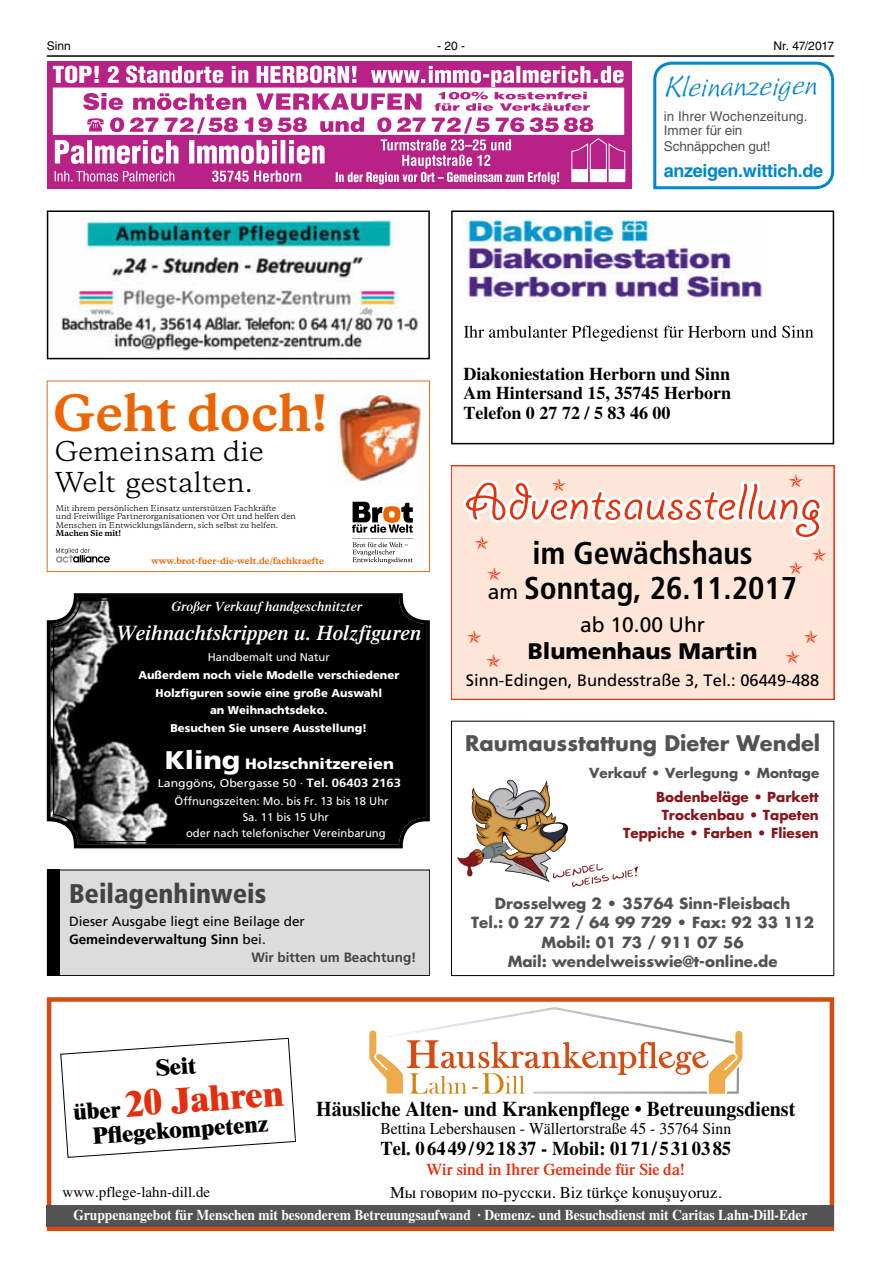
<style>
.page{position:relative;width:881px;height:1263px;background:#fff}
.page>*{position:absolute;margin:0;border:0;box-sizing:border-box;transform-origin:0 0}
.t1{font:57px "Giddyup";color:#e5300d;scale:1.13 1}
.t2{font:700 47.1px "Galaxie Copernicus";color:#ec6502}
.t3{font:800 35.7px "Times LT";color:#e52e0e}
.t4{font:700 condensed 31.5px/35px "Frutiger LT";color:#000;text-align:center}
.t5{font:900 condensed 27px "Frutiger LT";color:#434343}
.t6{font:27px "Linotype Sallwey Script";color:#0087cc}
.t7{font:25.65px/30.9px "Galaxie Copernicus";color:#000}
.t8{font:800 22.95px "Times LT";color:#000}
.t9{font:900 22.5px "Frutiger LT";color:#000}
.t10{font:21.45px "Helvetica Inserat";color:#fff;scale:1.19 1}
.t11{font:700 21px "Times LT";color:#000;scale:.95 1}
.t12{font:italic 600 21px "Times LT";color:#fff}
.t13{font:700 21px "Futura LT";color:#535353}
.t14{font:21px "Frutiger LT";color:#000}
.t15{font:700 19.5px "Times LT";color:#000;scale:.95 1}
.t16{font:700 18px/19.5px "Times LT";color:#000;text-align:justify}
.t17{font:700 18px "Helvetica LT";letter-spacing:-.02em;color:#0087cc}
.t18{font:16.5px "Times LT";color:#000;scale:.95 1}
.t19{font:16.5px "Frutiger LT";color:#000}
.t20{font:16.5px "Times";color:#000}
.t21{font:600 16.5px "Times LT";color:#e52e0e;scale:.95 1}
.t22{font:700 15px/19.5px "Futura LT";color:#535353;text-align:center}
.t23{font:700 15px "Times LT";color:#fff;scale:.9 1}
.t24{font:15px "Times LT";color:#000}
.t25{font:900 15px "Frutiger LT";color:#fff;scale:1.09 1}
.t26{font:700 13.5px/18px "Futura LT";color:#87171c;text-align:right}
.t27{font:13.5px/14.5px "Helvetica LT";color:#535353}
.t28{font:13.5px "Frutiger LT";color:#000}
.t29{font:italic 600 13.5px "Times LT";color:#fff}
.t30{font:700 13.5px "Frutiger LT";color:#000}
.t31{font:700 13.5px "Futura LT";color:#535353}
.t32{font:700 13.5px "Frutiger LT";color:#434343}
.t33{font:12px "Helvetica LT";color:#000}
.t34{font:900 11.25px/17.5px "Frutiger LT";color:#fff;text-align:center}
.t35{font:11.25px/18px "Frutiger LT";color:#fff;text-align:center;scale:1.09 1}
.t36{font:11.25px/15.9px "Frutiger LT";color:#fff;text-align:center}
.t37{font:700 8.4px "Galaxie Copernicus";color:#ec6502}
.t38{font:7.65px/8.4px "Galaxie Copernicus";color:#000}
.t39{font:700 7.65px "Galaxie Copernicus";color:#000}
.s1{font-size:25.5px}
.s2{font-weight:700;font-size:12px}
.s3{font-weight:400}
.s4{font-weight:400;font-stretch:normal;font-size:21px}
.s5{font-size:22.95px;color:#000}
</style>
<div class="page">
<hr style="left:47px;top:55px;width:786px;height:2px;background:#000">
<div style="left:47px;top:997px;width:786px;height:234px;border:4px solid #d74b11"></div>
<img style="left:434px;top:1007px;width:229px;height:21px">
<svg style="left:369px;top:1028px;width:374px;height:66px"></svg>
<div style="left:47px;top:1205px;width:786px;height:22px;background:#535353"></div>
<svg style="left:60px;top:1038px;width:236px;height:120px"></svg>
<div style="left:47px;top:62px;width:584px;height:127px;background:#b82185"></div>
<svg style="left:53px;top:66px;width:572px;height:118px"></svg>
<svg style="left:46px;top:593px;width:384px;height:256px;background:#1c1c1c"></svg>
<div style="left:53px;top:599px;width:370px;height:243px;border:1px solid #000;border-radius:27px"></div>
<img style="left:61px;top:218px;width:358px;height:134px">
<div style="left:47px;top:210px;width:382px;height:149px;border:2px solid #000"></div>
<div style="left:47px;top:870px;width:382px;height:105px;background:#dcdcdc"></div>
<div style="left:47px;top:870px;width:382px;height:106px;border:1px solid #000"></div>
<div style="left:47px;top:870px;width:13px;height:106px;background:#000"></div>
<svg style="left:457px;top:779px;width:181px;height:108px"></svg>
<div style="left:451px;top:721px;width:382px;height:255px;border:1px solid #000"></div>
<div style="left:451px;top:466px;width:382px;height:233px;background:#fde5d8"></div>
<img style="left:463px;top:217px;width:299px;height:85px">
<svg style="left:463px;top:326px;width:350px;height:16px"></svg>
<div style="left:451px;top:210px;width:382px;height:234px;border:2px solid #000"></div>
<svg style="left:352px;top:502px;width:61px;height:62px"></svg>
<svg style="left:56px;top:548px;width:54px;height:14px"></svg>
<img style="left:336px;top:388px;width:88px;height:95px">
<div style="left:47px;top:381px;width:382px;height:191px;border:1px solid #d37321"></div>
<svg style="left:653px;top:61px;width:182px;height:129px"></svg>
<svg style="left:460px;top:465px;width:365px;height:75px"></svg>
<h3 class="t33" style="left:47px;top:41px;width:26px">Sinn</h3>
<h3 class="t33" style="left:437px;top:41px;width:30px">-20-</h3>
<h3 class="t33" style="left:773px;top:41px;width:62px">Nr. 47/2017</h3>
<h3 class="t10" style="left:53px;top:62px;width:42px">TOP!</h3>
<h3 class="t6" style="left:663px;top:71px;width:155px;rotate:-1deg">Kleinanzeigen</h3>
<h3 class="t27" style="left:663px;top:109px;width:145px">in Ihrer Wochenzeitung.<br>Immer für ein</h3>
<h3 class="t27" style="left:663px;top:139px;width:108px">Schnäppchen gut!</h3>
<h3 class="t17" style="left:663px;top:160px;width:161px">anzeigen.wittich.de</h3>
<h2 class="t2" style="left:53px;top:381px;width:276px">Geht doch!</h2>
<h3 class="t7" style="left:55px;top:436px;width:210px">Gemeinsam die<br>Welt gestalten.</h3>
<p class="t38" style="left:56px;top:504px;width:241px">Mit ihrem persönlichen Einsatz unterstützen Fachkräfte<br>und Freiwillige Partnerorganisationen vor Ort und helfen den<br>Menschen in Entwicklungsländern, sich selbst zu helfen.</p>
<p class="t39" style="left:56px;top:528px;width:67px">Machen Sie mit!</p>
<p class="t37" style="left:151px;top:555px;width:174px">www.brot-fuer-die-welt.de/fachkraefte</p>
<h3 class="t29" style="left:171px;top:599px;width:192px">Großer Verkauf handgeschnitzter</h3>
<h3 class="t12" style="left:116px;top:620px;width:307px">Weihnachtskrippen u. Holzfiguren</h3>
<h3 class="t36" style="left:208px;top:649px;width:123px">Handbemalt und Natur</h3>
<h3 class="t34" style="left:138px;top:666px;width:262px">Außerdem noch viele Modelle verschiedener Holzfiguren sowie eine große Auswahl<br>an Weihnachtsdeko.<br>Besuchen Sie unsere Ausstellung!</h3>
<h3 class="t25" style="left:165px;top:755px;width:212px"><span class="s1">Kling</span> Holzschnitzereien</h3>
<h3 class="t35" style="left:158px;top:774px;width:225px">Langgöns, Obergasse 50 · <span class="s2">Tel. 06403 2163<br></span>Öffnungszeiten: Mo. bis Fr. 13 bis 18 Uhr</h3>
<h3 class="t36" style="left:186px;top:809px;width:201px">Sa. 11 bis 15 Uhr<br>oder nach telefonischer Vereinbarung</h3>
<h3 class="t5" style="left:69px;top:878px;width:199px">Beilagenhinweis</h3>
<h3 class="t28" style="left:69px;top:913px;width:237px">Dieser Ausgabe liegt eine Beilage der</h3>
<h3 class="t30" style="left:69px;top:931px;width:198px">Gemeindeverwaltung Sinn <span class="s3">bei.</span></h3>
<h3 class="t32" style="left:251px;top:950px;width:167px">Wir bitten um Beachtung!</h3>
<h3 class="t16" style="left:463px;top:364px;width:269px">Diakoniestation Herborn und Sinn Am Hintersand 15, 35745 Herborn Telefon 0 27 72 / 5 83 46 00</h3>
<h1 class="t1" style="left:464px;top:471px;width:316px">Adventsausstellung</h1>
<h3 class="t4" style="left:488px;top:535px;width:311px">im Gewächshaus<br><span class="s4">am</span> Sonntag, 26.11.2017</h3>
<h3 class="t14" style="left:580px;top:612px;width:126px">ab 10.00 Uhr</h3>
<h3 class="t9" style="left:527px;top:638px;width:231px">Blumenhaus Martin</h3>
<h3 class="t19" style="left:466px;top:671px;width:355px">Sinn-Edingen, Bundesstraße 3, Tel.: 06449-488</h3>
<h3 class="t13" style="left:465px;top:729px;width:356px">Raumausstattung Dieter Wendel</h3>
<h3 class="t31" style="left:589px;top:764px;width:231px">Verkauf • Verlegung • Montage</h3>
<h3 class="t26" style="left:623px;top:787px;width:197px">Bodenbeläge • Parkett<br>Trockenbau • Tapeten<br>Teppiche • Farben • Fliesen</h3>
<h3 class="t22" style="left:471px;top:893px;width:344px">Drosselweg 2 • 35764 Sinn-Fleisbach<br>Tel.: 0 27 72 / 64 99 729 • Fax: 92 33 112<br>Mobil: 01 73 / 911 07 56<br>Mail: wendelweisswie@t-online.de</h3>
<h3 class="t8" style="left:155px;top:1054px;width:42px;rotate:-4deg">Seit</h3>
<h3 class="t3" style="left:71px;top:1086px;width:212px;rotate:-4deg"><span class="s5">über</span> 20 Jahren</h3>
<h3 class="t8" style="left:92px;top:1121px;width:177px;rotate:-4deg">Pflegekompetenz</h3>
<h3 class="t11" style="left:316px;top:1097px;width:505px">Häusliche Alten- und Krankenpflege • Betreuungsdienst</h3>
<h3 class="t18" style="left:380px;top:1119px;width:370px">Bettina Lebershausen - Wällertorstraße 45 - 35764 Sinn</h3>
<h3 class="t15" style="left:380px;top:1137px;width:370px">Tel. 06449/921837 - Mobil: 01 71 /5310385</h3>
<h3 class="t21" style="left:426px;top:1160px;width:273px">Wir sind in Ihrer Gemeinde für Sie da!</h3>
<h3 class="t23" style="left:73px;top:1206px;width:816px">Gruppenangebot für Menschen mit besonderem Betreuungsaufwand · Demenz- und Besuchsdienst mit Caritas Lahn-Dill-Eder</h3>
<h3 class="t20" style="left:390px;top:1177px;width:333px">Мы говорим по-русски. Biz türkçe konuşuyoruz.</h3>
<h3 class="t24" style="left:63px;top:1183px;width:149px">www.pflege-lahn-dill.de</h3>
</div>
